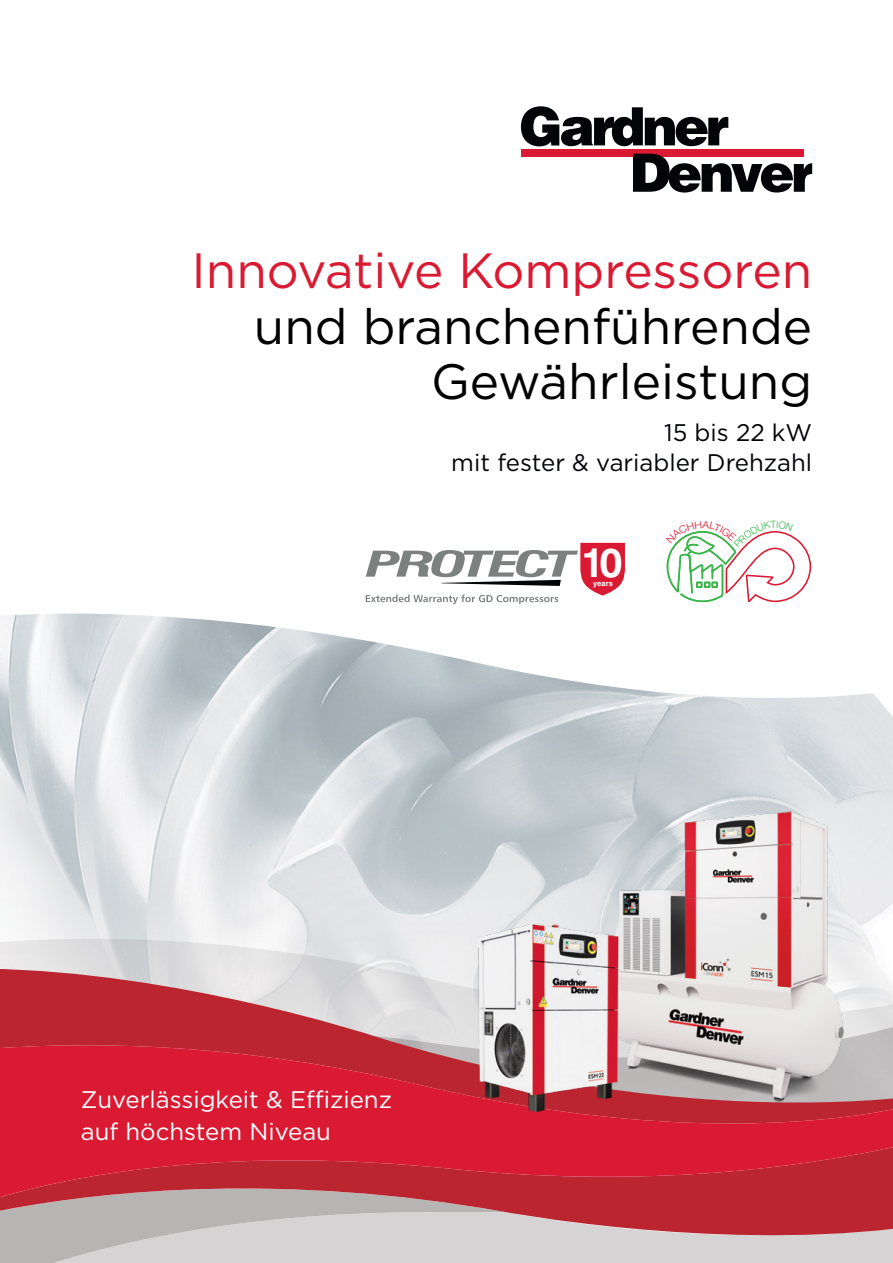
<style>
.page{position:relative;width:893px;height:1263px;background:#fff}
.page>*{position:absolute;margin:0;border:0;box-sizing:border-box;transform-origin:0 0}
.t1{font:49.5px/55.5px "Gotham";color:#000;text-align:right}
.t2{font:49.5px "Gotham";color:#da1a32}
.t3{font:700 40.8px "Swiss 721 BT";color:#fff}
.t4{font:24px/32.2px "Gotham";color:#fff}
.t5{font:24px/30px "Gotham";color:#030408;text-align:right}
.t6{font:700 7.5px "Swiss 721 BT";color:#fff}
</style>
<div class="page">
<img style="left:0;top:614px;width:893px;height:325px">
<div style="left:504px;top:1250px;width:389px;height:13px;background:#d6d3d4"></div>
<svg style="left:0;top:1250px;width:504px;height:13px;background:#d1cecf"></svg>
<svg style="left:0;top:939px;width:470px;height:30px;background:#e2e2e3"></svg>
<svg style="left:0;top:969px;width:470px;height:72px;background:#cb7d84"></svg>
<svg style="left:0;top:1201px;width:893px;height:49px;background:#c59c9f"></svg>
<svg style="left:0;top:1041px;width:893px;height:160px;background:#ce2437"></svg>
<div style="left:521px;top:149px;width:282px;height:7px;background:#da1a32"></div>
<svg style="left:633px;top:154px;width:179px;height:39px"></svg>
<svg style="left:521px;top:106px;width:207px;height:40px"></svg>
<img style="left:544px;top:775px;width:349px;height:363px">
<img style="left:470px;top:907px;width:162px;height:227px">
<svg style="left:366px;top:543px;width:259px;height:61px"></svg>
<svg style="left:666px;top:531px;width:145px;height:71px"></svg>
<h1 class="t2" style="left:191px;top:239px;width:622px">Innovative Kompressoren</h1>
<h1 class="t1" style="left:254px;top:297px;width:560px">und branchenführende<br>Gewährleistung</h1>
<p class="t5" style="left:451px;top:417px;width:362px">15 bis 22 kW<br>mit fester &amp; variabler Drehzahl</p>
<h2 class="t3" style="left:581px;top:537px;width:43px">10</h2>
<p class="t6" style="left:593px;top:579px;width:21px">years</p>
<p class="t4" style="left:81px;top:1083px;width:313px">Zuverlässigkeit &amp; Effizienz auf höchstem Niveau</p>
</div>
